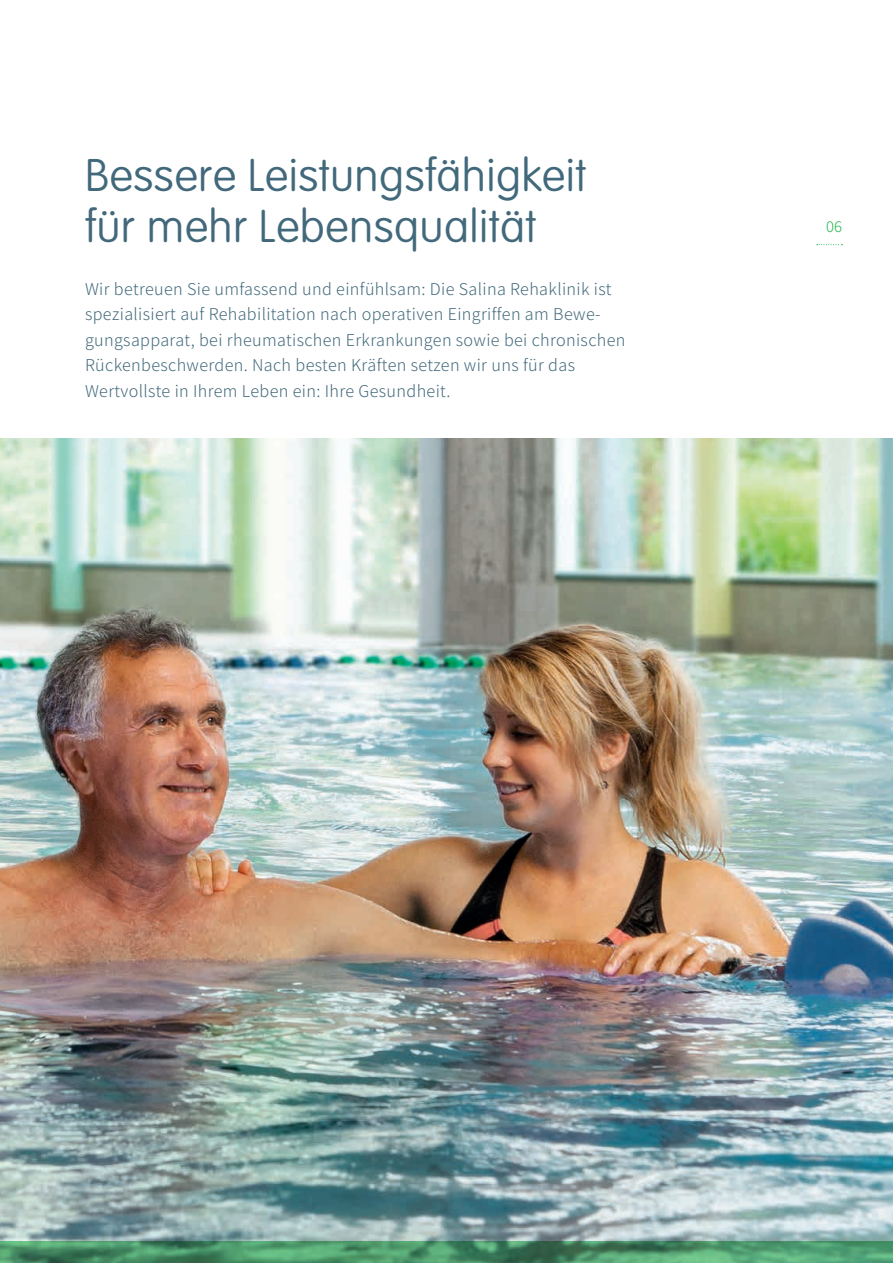
<style>
.page{position:relative;width:893px;height:1263px;background:#fff}
.page>*{position:absolute;margin:0;border:0;box-sizing:border-box;transform-origin:0 0}
.t1{font:100 45px/51px "VAG Rounded Std";letter-spacing:.01em;color:#42697b}
.t2{font:300 18px/25.5px "Assistant";letter-spacing:.02em;color:#42697b}
.t3{font:300 16.5px "Assistant";color:#23b24b}
</style>
<div class="page">
<svg style="left:817px;top:244px;width:26px;height:1px"></svg>
<img style="left:0;top:438px;width:893px;height:804px">
<svg style="left:0;top:1242px;width:893px;height:21px;background:#4b9369"></svg>
<h1 class="t1" style="left:85px;top:151px;width:503px">Bessere Leistungsfähigkeit für mehr Lebensqualität</h1>
<p class="t2" style="left:85px;top:275px;width:542px">Wir betreuen Sie umfassend und einfühlsam: Die Salina Rehaklinik ist spezialisiert auf Rehabilitation nach operativen Eingriffen am Bewe&shy;gungsapparat, bei rheumatischen Erkrankungen sowie bei chronischen Rückenbeschwerden. Nach besten Kräften setzen wir uns für das Wertvollste in Ihrem Leben ein: Ihre Gesundheit.</p>
<p class="t3" style="left:826px;top:215px;width:17px">06</p>
</div>
